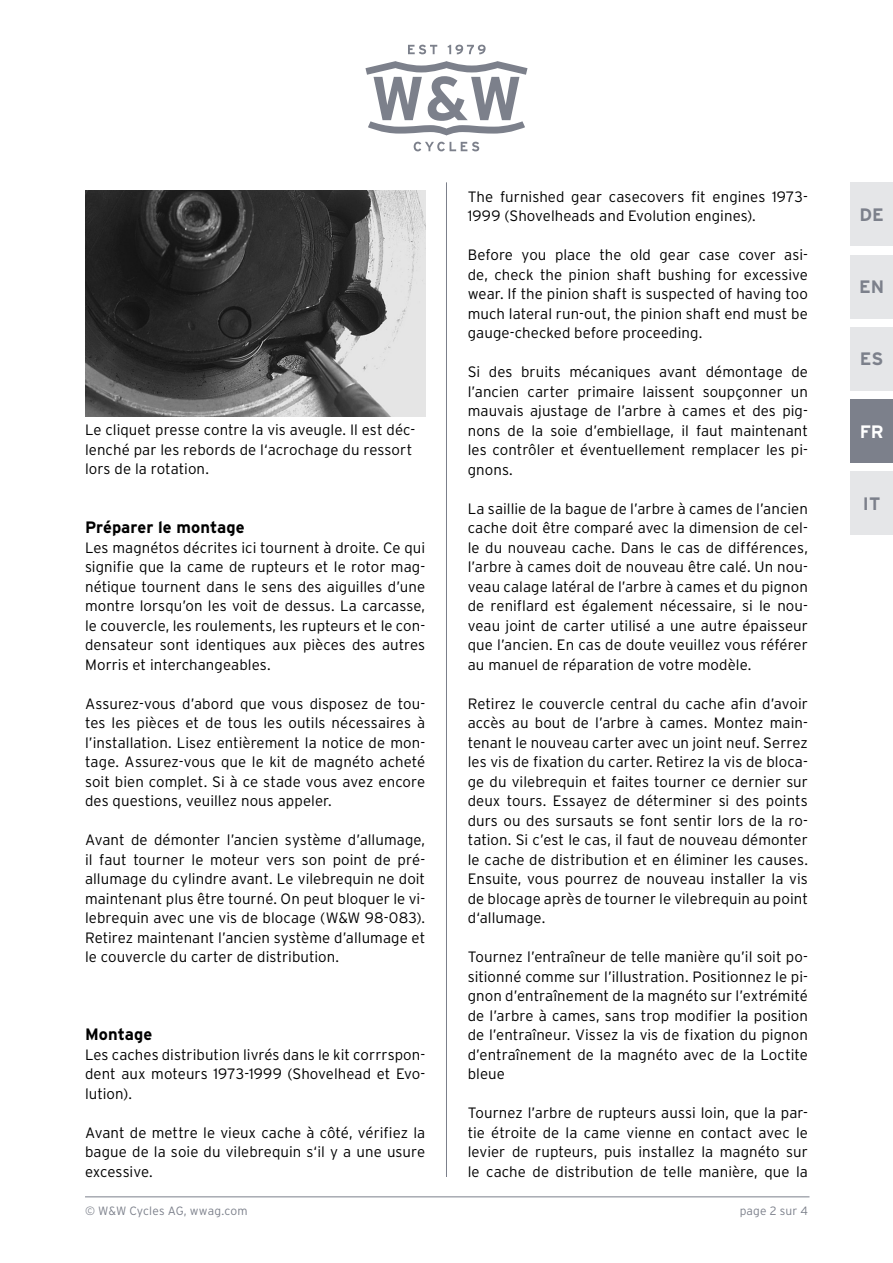
<style>
.page{position:relative;width:893px;height:1263px;background:#fff}
.page>*{position:absolute;margin:0;border:0;box-sizing:border-box;transform-origin:0 0}
.t1{font:700 18px "Interstate";color:#7c808b}
.t2{font:700 18px "Interstate";color:#fff}
.t3{font:700 16.5px "Interstate";letter-spacing:.005em;color:#000}
.t4{font:300 15px/19.5px "Interstate";letter-spacing:.005em;color:#000;text-align:justify}
.t5{font:300 12px "Interstate";letter-spacing:.015em;color:#7c808b}
</style>
<div class="page">
<svg style="left:408px;top:45px;width:29px;height:9px"></svg>
<svg style="left:448px;top:45px;width:38px;height:9px"></svg>
<svg style="left:414px;top:142px;width:65px;height:9px"></svg>
<svg style="left:365px;top:61px;width:162px;height:75px"></svg>
<hr style="left:85px;top:1196px;width:724px;height:1px;background:#7c808b">
<hr style="left:446px;top:182px;width:1px;height:995px;background:#7c808b">
<div style="left:850px;top:182px;width:43px;height:64px;background:#e5e6e8"></div>
<div style="left:850px;top:255px;width:43px;height:63px;background:#e5e6e8"></div>
<div style="left:850px;top:327px;width:43px;height:64px;background:#e5e6e8"></div>
<div style="left:850px;top:471px;width:43px;height:64px;background:#e5e6e8"></div>
<div style="left:850px;top:399px;width:43px;height:64px;background:#7c808b"></div>
<img style="left:85px;top:191px;width:340px;height:226px">
<p class="t4" style="left:85px;top:420px;width:332px;text-align:left">Le cliquet presse contre la vis aveugle. Il est déc&shy;lenché par les rebords de l‘acrochage du ressort lors de la rotation.</p>
<p class="t3" style="left:85px;top:518px;width:161px">Préparer le montage</p>
<p class="t4" style="left:85px;top:538px;width:342px">Les magnétos décrites ici tournent à droite. Ce qui signifie que la came de rupteurs et le rotor mag&shy;nétique tournent dans le sens des aiguilles d’une montre lorsqu’on les voit de dessus. La carcasse, le couvercle, les roulements, les rupteurs et le con&shy;densateur sont identiques aux pièces des autres Morris et interchangeables.</p>
<p class="t4" style="left:85px;top:694px;width:342px">Assurez-vous d’abord que vous disposez de tou&shy;tes les pièces et de tous les outils nécessaires à l’installation. Lisez entièrement la notice de mon&shy;tage. Assurez-vous que le kit de magnéto acheté soit bien complet. Si à ce stade vous avez encore des questions, veuillez nous appeler.</p>
<p class="t4" style="left:85px;top:830px;width:342px">Avant de démonter l’ancien système d’allumage, il faut tourner le moteur vers son point de pré&shy;allumage du cylindre avant. Le vilebrequin ne doit maintenant plus être tourné. On peut bloquer le vi&shy;lebrequin avec une vis de blocage (W&amp;W 98-083).<br>Retirez maintenant l’ancien système d’allumage et le couvercle du carter de distribution.</p>
<p class="t3" style="left:85px;top:1025px;width:69px">Montage</p>
<p class="t4" style="left:85px;top:1045px;width:342px">Les caches distribution livrés dans le kit corrrspon&shy;dent aux moteurs 1973-1999 (Shovelhead et Evo&shy;lution).</p>
<p class="t4" style="left:85px;top:1123px;width:342px">Avant de mettre le vieux cache à côté, vérifiez la bague de la soie du vilebrequin s‘il y a une usure excessive.</p>
<p class="t5" style="left:85px;top:1204px;width:164px">© W&amp;W Cycles AG, wwag.com</p>
<p class="t4" style="left:468px;top:187px;width:342px">The furnished gear casecovers fit engines 1973-<br>1999 (Shovelheads and Evolution engines).</p>
<p class="t4" style="left:468px;top:245px;width:342px">Before you place the old gear case cover asi&shy;de, check the pinion shaft bushing for excessive wear. If the pinion shaft is suspected of having too much lateral run-out, the pinion shaft end must be gauge-checked before proceeding.</p>
<p class="t4" style="left:468px;top:362px;width:342px">Si des bruits mécaniques avant démontage de l’ancien carter primaire laissent soupçonner un mauvais ajustage de l’arbre à cames et des pig&shy;nons de la soie d’embiellage, il faut maintenant les contrôler et éventuellement remplacer les pi&shy;gnons.</p>
<p class="t4" style="left:468px;top:499px;width:342px">La saillie de la bague de l’arbre à cames de l’ancien cache doit être comparé avec la dimension de cel&shy;le du nouveau cache. Dans le cas de différences, l’arbre à cames doit de nouveau être calé. Un nou&shy;veau calage latéral de l’arbre à cames et du pignon de reniflard est également nécessaire, si le nou&shy;veau joint de carter utilisé a une autre épaisseur que l’ancien. En cas de doute veuillez vous référer au manuel de réparation de votre modèle.</p>
<p class="t4" style="left:468px;top:694px;width:342px">Retirez le couvercle central du cache afin d’avoir accès au bout de l’arbre à cames. Montez main&shy;tenant le nouveau carter avec un joint neuf. Serrez les vis de fixation du carter. Retirez la vis de bloca&shy;ge du vilebrequin et faites tourner ce dernier sur deux tours. Essayez de déterminer si des points durs ou des sursauts se font sentir lors de la ro&shy;tation. Si c’est le cas, il faut de nouveau démonter le cache de distribution et en éliminer les causes.<br>Ensuite, vous pourrez de nouveau installer la vis de blocage après de tourner le vilebrequin au point d‘allumage.</p>
<p class="t4" style="left:468px;top:947px;width:342px">Tournez l’entraîneur de telle manière qu’il soit po&shy;sitionné comme sur l’illustration. Positionnez le pi&shy;gnon d’entraînement de la magnéto sur l’extrémité de l’arbre à cames, sans trop modifier la position de l’entraîneur. Vissez la vis de fixation du pignon d’entraînement de la magnéto avec de la Loctite bleue</p>
<p class="t4" style="left:468px;top:1103px;width:342px">Tournez l’arbre de rupteurs aussi loin, que la par&shy;tie étroite de la came vienne en contact avec le levier de rupteurs, puis installez la magnéto sur le cache de distribution de telle manière, que la</p>
<p class="t5" style="left:740px;top:1204px;width:70px">page 2 sur 4</p>
<p class="t1" style="left:859px;top:204px;width:26px">DE</p>
<p class="t1" style="left:859px;top:277px;width:27px">EN</p>
<p class="t1" style="left:860px;top:349px;width:25px">ES</p>
<p class="t2" style="left:860px;top:421px;width:26px">FR</p>
<p class="t1" style="left:863px;top:494px;width:19px">IT</p>
</div>
